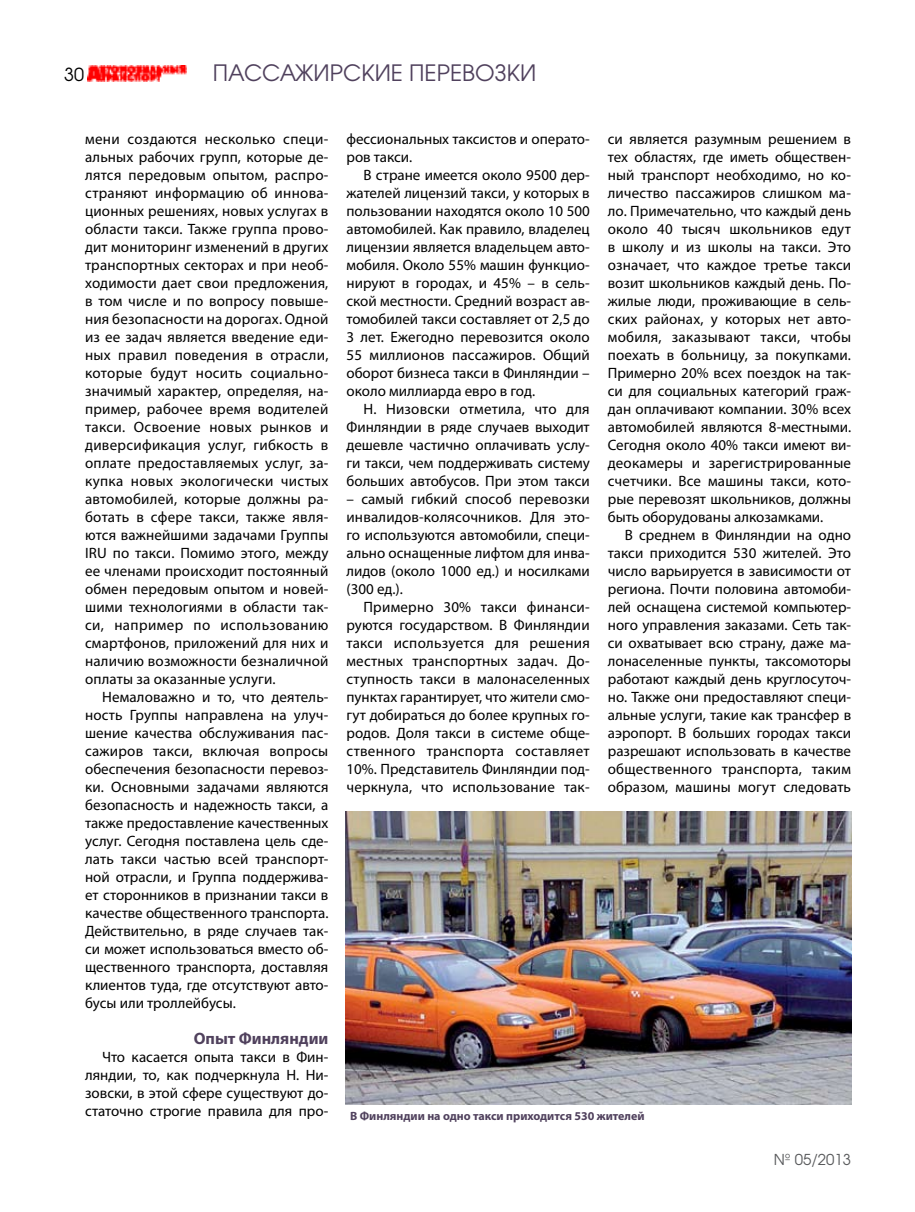
<style>
.page{position:relative;width:915px;height:1212px;background:#fff}
.page>*{position:absolute;margin:0;border:0;box-sizing:border-box;transform-origin:0 0}
.t1{font:22.5px "AG Avalanche C";color:#50415d}
.t2{font:18px "AG Avalanche C";color:#000}
.t3{font:700 16.5px "Myriad Pro";color:#50415d}
.t4{font:15px/18px "Myriad Pro";color:#000;text-align:justify}
.t5{font:15px "AG Avalanche C";color:#58595b}
.t6{font:700 12px "Myriad Pro";color:#50415d}
</style>
<div class="page">
<img style="left:88px;top:65px;width:99px;height:17px">
<img style="left:345px;top:811px;width:505px;height:294px">
<p class="t2" style="left:64px;top:63px;width:21px">30</p>
<h1 class="t1" style="left:213px;top:59px;width:325px">ПАССАЖИРСКИЕ ПЕРЕВОЗКИ</h1>
<p class="t4" style="left:85px;top:130px;width:245px">мени создаются несколько специ&shy;альных рабочих групп, которые де&shy;лятся передовым опытом, распро&shy;страняют информацию об иннова&shy;ционных решениях, новых услугах в области такси. Также группа прово&shy;дит мониторинг изменений в других транспортных секторах и при необ&shy;ходимости дает свои предложения, в том числе и по вопросу повыше&shy;ния безопасности на дорогах. Одной из ее задач является введение еди&shy;ных правил поведения в отрасли, которые будут носить социально&shy;значимый характер, определяя, на&shy;пример, рабочее время водителей такси. Освоение новых рынков и диверсификация услуг, гибкость в оплате предоставляемых услуг, за&shy;купка новых экологически чистых автомобилей, которые должны ра&shy;ботать в сфере такси, также явля&shy;ются важнейшими задачами Группы IRU по такси. Помимо этого, между ее членами происходит постоянный обмен передовым опытом и новей&shy;шими технологиями в области так&shy;си, например по использованию смартфонов, приложений для них и наличию возможности безналичной оплаты за оказанные услуги.</p>
<p class="t4" style="left:85px;top:688px;width:245px;text-indent:17px">Немаловажно и то, что деятель&shy;ность Группы направлена на улуч&shy;шение качества обслуживания пас&shy;сажиров такси, включая вопросы обеспечения безопасности перевоз&shy;ки. Основными задачами являются безопасность и надежность такси, а также предоставление качественных услуг. Сегодня поставлена цель сде&shy;лать такси частью всей транспорт&shy;ной отрасли, и Группа поддержива&shy;ет сторонников в признании такси в качестве общественного транспорта.<br>Действительно, в ряде случаев так&shy;си может использоваться вместо об&shy;щественного транспорта, доставляя клиентов туда, где отсутствуют авто&shy;бусы или троллейбусы.</p>
<p class="t3" style="left:194px;top:1028px;width:136px">Опыт Финляндии</p>
<p class="t4" style="left:85px;top:1048px;width:245px;text-indent:17px">Что касается опыта такси в Фин&shy;ляндии, то, как подчеркнула Н. Ни&shy;зовски, в этой сфере существуют до&shy;статочно строгие правила для про-</p>
<p class="t4" style="left:346px;top:130px;width:245px">фессиональных таксистов и операто&shy;ров такси.</p>
<p class="t4" style="left:346px;top:166px;width:245px;text-indent:17px">В стране имеется около 9500 дер&shy;жателей лицензий такси, у которых в пользовании находятся около 10 500 автомобилей. Как правило, владелец лицензии является владельцем авто&shy;мобиля. Около 55% машин функцио&shy;нируют в городах, и 45% – в сель&shy;ской местности. Средний возраст ав&shy;томобилей такси составляет от 2,5 до 3 лет. Ежегодно перевозится около 55 миллионов пассажиров. Общий оборот бизнеса такси в Финляндии – около миллиарда евро в год.</p>
<p class="t4" style="left:346px;top:400px;width:245px;text-indent:17px">Н. Низовски отметила, что для Финляндии в ряде случаев выходит дешевле частично оплачивать услу&shy;ги такси, чем поддерживать систему больших автобусов. При этом такси</p>
<p class="t4" style="left:346px;top:490px;width:245px">– самый гибкий способ перевозки инвалидов-колясочников. Для это&shy;го используются автомобили, специ&shy;ально оснащенные лифтом для инва&shy;лидов (около 1000 ед.) и носилками (300 ед.).</p>
<p class="t4" style="left:346px;top:598px;width:245px;text-indent:17px">Примерно 30% такси финанси&shy;руются государством. В Финляндии такси используется для решения местных транспортных задач. До&shy;ступность такси в малонаселенных пунктах гарантирует, что жители смо&shy;гут добираться до более крупных го&shy;родов. Доля такси в системе обще&shy;ственного транспорта составляет 10%. Представитель Финляндии под&shy;черкнула, что использование так-</p>
<p class="t4" style="left:607px;top:130px;width:245px">си является разумным решением в тех областях, где иметь обществен&shy;ный транспорт необходимо, но ко&shy;личество пассажиров слишком ма&shy;ло. Примечательно, что каждый день около 40 тысяч школьников едут в школу и из школы на такси. Это означает, что каждое третье такси возит школьников каждый день. По&shy;жилые люди, проживающие в сель&shy;ских районах, у которых нет авто&shy;мобиля, заказывают такси, чтобы поехать в больницу, за покупками.<br>Примерно 20% всех поездок на так&shy;си для социальных категорий граж&shy;дан оплачивают компании. 30% всех автомобилей являются 8-местными.<br>Сегодня около 40% такси имеют ви&shy;деокамеры и зарегистрированные счетчики. Все машины такси, кото&shy;рые перевозят школьников, должны быть оборудованы алкозамками.</p>
<p class="t4" style="left:607px;top:526px;width:245px;text-indent:17px">В среднем в Финляндии на одно такси приходится 530 жителей. Это число варьируется в зависимости от региона. Почти половина автомоби&shy;лей оснащена системой компьютер&shy;ного управления заказами. Сеть так&shy;си охватывает всю страну, даже ма&shy;лонаселенные пункты, таксомоторы работают каждый день круглосуточ&shy;но. Также они предоставляют специ&shy;альные услуги, такие как трансфер в аэропорт. В больших городах такси разрешают использовать в качестве общественного транспорта, таким образом, машины могут следовать</p>
<p class="t6" style="left:350px;top:1108px;width:296px">В Финляндии на одно такси приходится 530 жителей</p>
<p class="t5" style="left:773px;top:1150px;width:79px">№ 05/2013</p>
</div>
